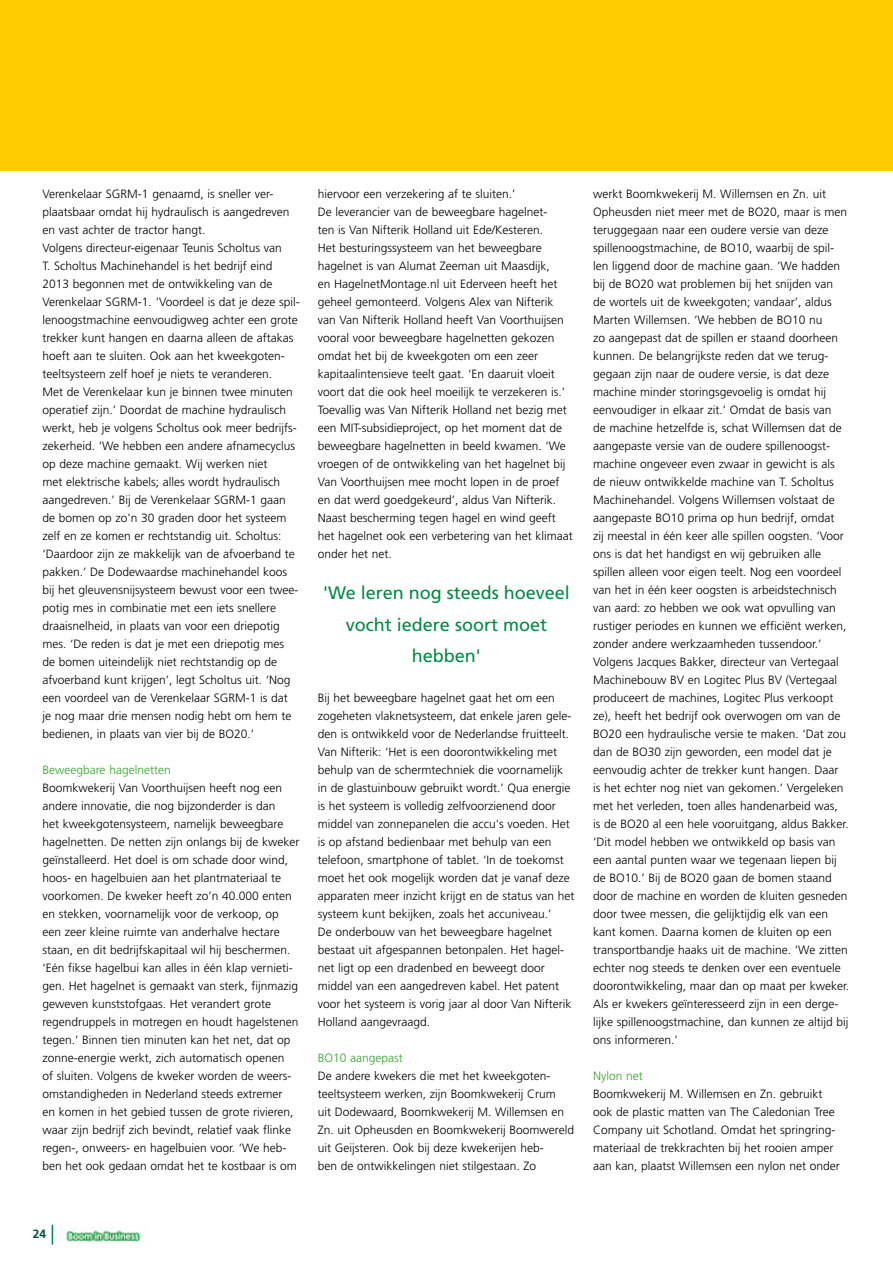
<style>
.page{position:relative;width:893px;height:1263px;background:#fff}
.page>*{position:absolute;margin:0;border:0;box-sizing:border-box;transform-origin:0 0}
.t1{font:18px/31.5px "Frutiger";color:#008b45;text-align:center}
.t2{font:300 12px/18px "Frutiger";color:#000}
.t3{font:300 12px "Frutiger";color:#35a32c}
.t4{font:700 12px "Frutiger";color:#00523c}
</style>
<div class="page">
<svg style="left:52px;top:1225px;width:1px;height:19px"></svg>
<img style="left:66px;top:1229px;width:75px;height:15px">
<div style="left:0;top:0;width:893px;height:170px;background:#fecc00"></div>
<p class="t2" style="left:43px;top:185px;width:259px">Verenkelaar SGRM-1 genaamd, is sneller ver&shy;plaatsbaar omdat hij hydraulisch is aangedreven en vast achter de tractor hangt.<br>Volgens directeur-eigenaar Teunis Scholtus van<br>T. Scholtus Machinehandel is het bedrijf eind 2013 begonnen met de ontwikkeling van de Verenkelaar SGRM-1. ‘Voordeel is dat je deze spil&shy;lenoogstmachine eenvoudigweg achter een grote trekker kunt hangen en daarna alleen de aftakas hoeft aan te sluiten. Ook aan het kweekgoten&shy;teeltsysteem zelf hoef je niets te veranderen.<br>Met de Verenkelaar kun je binnen twee minuten operatief zijn.’ Doordat de machine hydraulisch werkt, heb je volgens Scholtus ook meer bedrijfs&shy;zekerheid. ‘We hebben een andere afnamecyclus op deze machine gemaakt. Wij werken niet<br>met elektrische kabels; alles wordt hydraulisch aangedreven.’ Bij de Verenkelaar SGRM-1 gaan de bomen op zo'n 30 graden door het systeem zelf en ze komen er rechtstandig uit. Scholtus: ‘Daardoor zijn ze makkelijk van de afvoerband te pakken.’ De Dodewaardse machinehandel koos bij het gleuvensnijsysteem bewust voor een twee&shy;potig mes in combinatie met een iets snellere draaisnelheid, in plaats van voor een driepotig mes. ‘De reden is dat je met een driepotig mes<br>de bomen uiteindelijk niet rechtstandig op de afvoerband kunt krijgen’, legt Scholtus uit. ‘Nog een voordeel van de Verenkelaar SGRM-1 is dat<br>je nog maar drie mensen nodig hebt om hem te bedienen, in plaats van vier bij de BO20.’</p>
<p class="t3" style="left:43px;top:763px;width:130px">Beweegbare hagelnetten</p>
<p class="t2" style="left:43px;top:779px;width:259px">Boomkwekerij Van Voorthuijsen heeft nog een andere innovatie, die nog bijzonderder is dan<br>het kweekgotensysteem, namelijk beweegbare hagelnetten. De netten zijn onlangs bij de kweker geïnstalleerd. Het doel is om schade door wind, hoos- en hagelbuien aan het plantmateriaal te voorkomen. De kweker heeft zo’n 40.000 enten en stekken, voornamelijk voor de verkoop, op een zeer kleine ruimte van anderhalve hectare staan, en dit bedrijfskapitaal wil hij beschermen. ‘Eén fikse hagelbui kan alles in één klap vernieti&shy;gen. Het hagelnet is gemaakt van sterk, fijnmazig geweven kunststofgaas. Het verandert grote regendruppels in motregen en houdt hagelstenen tegen.’ Binnen tien minuten kan het net, dat op zonne-energie werkt, zich automatisch openen<br>of sluiten. Volgens de kweker worden de weers&shy;omstandigheden in Nederland steeds extremer<br>en komen in het gebied tussen de grote rivieren, waar zijn bedrijf zich bevindt, relatief vaak flinke regen-, onweers- en hagelbuien voor. ‘We heb&shy;ben het ook gedaan omdat het te kostbaar is om</p>
<p class="t2" style="left:318px;top:185px;width:257px">hiervoor een verzekering af te sluiten.’<br>De leverancier van de beweegbare hagelnet-<br>ten is Van Nifterik Holland uit Ede/Kesteren.<br>Het besturingssysteem van het beweegbare hagelnet is van Alumat Zeeman uit Maasdijk,<br>en HagelnetMontage.nl uit Ederveen heeft het geheel gemonteerd. Volgens Alex van Nifterik van Van Nifterik Holland heeft Van Voorthuijsen vooral voor beweegbare hagelnetten gekozen omdat het bij de kweekgoten om een zeer kapitaalintensieve teelt gaat. ‘En daaruit vloeit voort dat die ook heel moeilijk te verzekeren is.’ Toevallig was Van Nifterik Holland net bezig met een MIT-subsidieproject, op het moment dat de beweegbare hagelnetten in beeld kwamen. ‘We vroegen of de ontwikkeling van het hagelnet bij Van Voorthuijsen mee mocht lopen in de proef en dat werd goedgekeurd’, aldus Van Nifterik.<br>Naast bescherming tegen hagel en wind geeft het hagelnet ook een verbetering van het klimaat onder het net.</p>
<h1 class="t1" style="left:323px;top:577px;width:248px">'We leren nog steeds hoeveel vocht iedere soort moet hebben'</h1>
<p class="t2" style="left:318px;top:689px;width:258px">Bij het beweegbare hagelnet gaat het om een zogeheten vlaknetsysteem, dat enkele jaren gele&shy;den is ontwikkeld voor de Nederlandse fruitteelt.<br>Van Nifterik: ‘Het is een doorontwikkeling met behulp van de schermtechniek die voornamelijk in de glastuinbouw gebruikt wordt.’ Qua energie is het systeem is volledig zelfvoorzienend door middel van zonnepanelen die accu's voeden. Het is op afstand bedienbaar met behulp van een telefoon, smartphone of tablet. ‘In de toekomst moet het ook mogelijk worden dat je vanaf deze apparaten meer inzicht krijgt en de status van het systeem kunt bekijken, zoals het accuniveau.’<br>De onderbouw van het beweegbare hagelnet bestaat uit afgespannen betonpalen. Het hagel&shy;net ligt op een dradenbed en beweegt door middel van een aangedreven kabel. Het patent voor het systeem is vorig jaar al door Van Nifterik Holland aangevraagd.</p>
<p class="t3" style="left:318px;top:1051px;width:87px">BO10 aangepast</p>
<p class="t2" style="left:318px;top:1067px;width:258px">De andere kwekers die met het kweekgoten&shy;teeltsysteem werken, zijn Boomkwekerij Crum<br>uit Dodewaard, Boomkwekerij M. Willemsen en Zn. uit Opheusden en Boomkwekerij Boomwereld uit Geijsteren. Ook bij deze kwekerijen heb-<br>ben de ontwikkelingen niet stilgestaan. Zo</p>
<p class="t2" style="left:593px;top:185px;width:258px">werkt Boomkwekerij M. Willemsen en Zn. uit Opheusden niet meer met de BO20, maar is men teruggegaan naar een oudere versie van deze spillenoogstmachine, de BO10, waarbij de spil&shy;len liggend door de machine gaan. ‘We hadden bij de BO20 wat problemen bij het snijden van<br>de wortels uit de kweekgoten; vandaar’, aldus Marten Willemsen. ‘We hebben de BO10 nu<br>zo aangepast dat de spillen er staand doorheen kunnen. De belangrijkste reden dat we terug&shy;gegaan zijn naar de oudere versie, is dat deze machine minder storingsgevoelig is omdat hij eenvoudiger in elkaar zit.’ Omdat de basis van<br>de machine hetzelfde is, schat Willemsen dat de aangepaste versie van de oudere spillenoogst&shy;machine ongeveer even zwaar in gewicht is als de nieuw ontwikkelde machine van T. Scholtus Machinehandel. Volgens Willemsen volstaat de aangepaste BO10 prima op hun bedrijf, omdat<br>zij meestal in één keer alle spillen oogsten. ‘Voor ons is dat het handigst en wij gebruiken alle spillen alleen voor eigen teelt. Nog een voordeel van het in één keer oogsten is arbeidstechnisch van aard: zo hebben we ook wat opvulling van rustiger periodes en kunnen we efficiënt werken, zonder andere werkzaamheden tussendoor.’ Volgens Jacques Bakker, directeur van Vertegaal Machinebouw BV en Logitec Plus BV (Vertegaal produceert de machines, Logitec Plus verkoopt ze), heeft het bedrijf ook overwogen om van de BO20 een hydraulische versie te maken. ‘Dat zou dan de BO30 zijn geworden, een model dat je eenvoudig achter de trekker kunt hangen. Daar<br>is het echter nog niet van gekomen.’ Vergeleken met het verleden, toen alles handenarbeid was,<br>is de BO20 al een hele vooruitgang, aldus Bakker. ‘Dit model hebben we ontwikkeld op basis van een aantal punten waar we tegenaan liepen bij de BO10.’ Bij de BO20 gaan de bomen staand door de machine en worden de kluiten gesneden door twee messen, die gelijktijdig elk van een kant komen. Daarna komen de kluiten op een transportbandje haaks uit de machine. ‘We zitten echter nog steeds te denken over een eventuele doorontwikkeling, maar dan op maat per kweker.<br>Als er kwekers geïnteresseerd zijn in een derge&shy;lijke spillenoogstmachine, dan kunnen ze altijd bij ons informeren.’</p>
<p class="t3" style="left:593px;top:1069px;width:51px">Nylon net</p>
<p class="t2" style="left:593px;top:1085px;width:248px">Boomkwekerij M. Willemsen en Zn. gebruikt ook de plastic matten van The Caledonian Tree Company uit Schotland. Omdat het springring&shy;materiaal de trekkrachten bij het rooien amper aan kan, plaatst Willemsen een nylon net onder</p>
<p class="t4" style="left:33px;top:1227px;width:15px">24</p>
</div>
